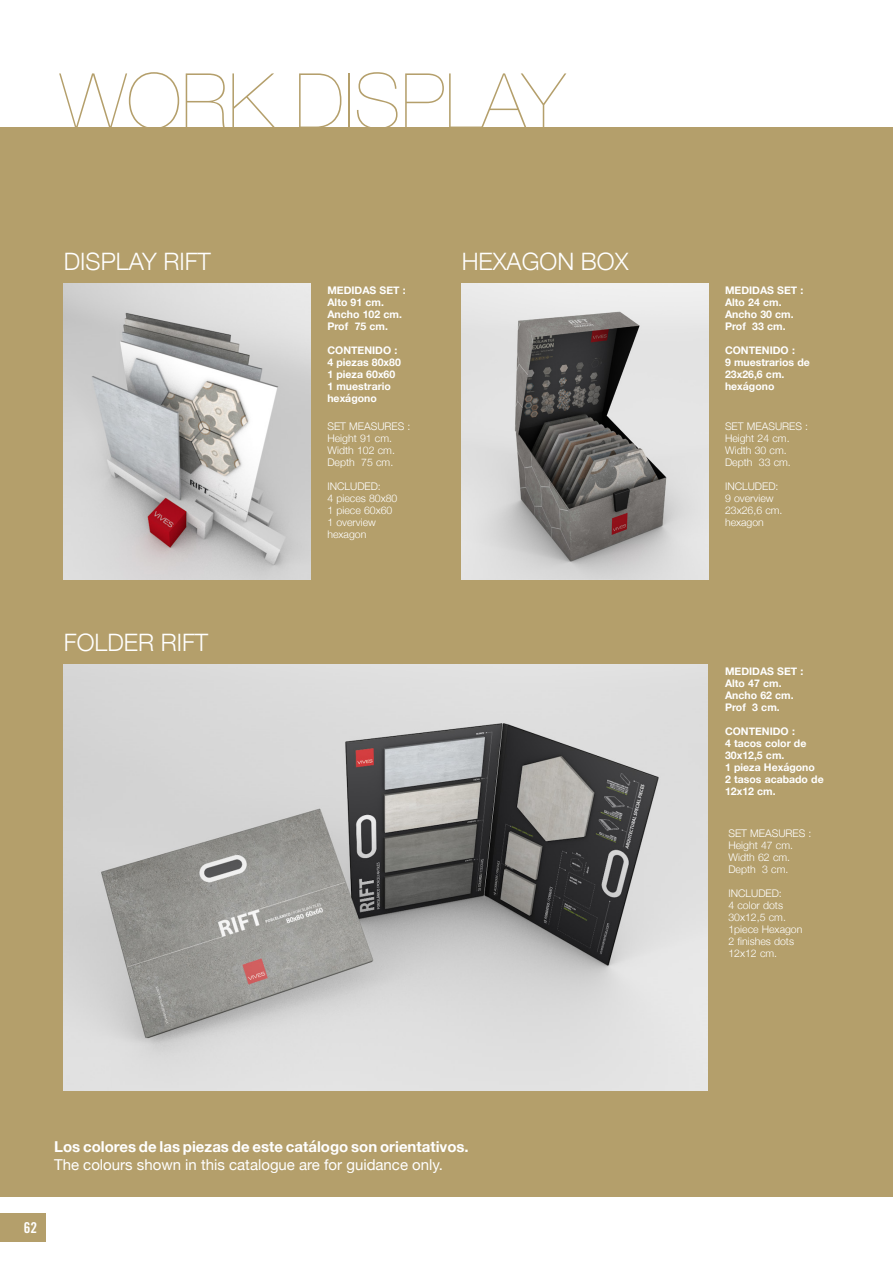
<style>
.page{position:relative;width:893px;height:1263px;background:#fff}
.page>*{position:absolute;margin:0;border:0;box-sizing:border-box;transform-origin:0 0}
.t1{font:200 76.5px "Helvetica Neue";color:#b49f6b}
.t2{font:300 24px "Helvetica Neue";color:#fff}
.t3{font:700 15px "Helvetica Neue";color:#fff}
.t4{font:15px "Helvetica Neue";color:#fff}
.t5{font:15px "Trade Gothic Bold Cond Twenty";color:#fff}
.t6{font:700 10.5px/12px "Helvetica Neue";color:#fff}
.t7{font:300 10.5px/12px "Helvetica Neue";color:#fff}
</style>
<div class="page">
<div style="left:0;top:1px;width:892px;height:1262px;background:#b49f6b"></div>
<div style="left:0;top:1px;width:892px;height:126px;background:#fff"></div>
<div style="left:0;top:1197px;width:892px;height:66px;background:#fff"></div>
<div style="left:0;top:1212px;width:46px;height:29px;background:#b49f6b"></div>
<img style="left:64px;top:664px;width:644px;height:427px">
<img style="left:64px;top:284px;width:246px;height:296px">
<img style="left:462px;top:284px;width:246px;height:296px">
<h1 class="t1" style="left:60px;top:57px;width:506px">WORK DISPLAY</h1>
<h2 class="t2" style="left:64px;top:247px;width:149px">DISPLAY RIFT</h2>
<h2 class="t2" style="left:462px;top:247px;width:168px">HEXAGON BOX</h2>
<p class="t6" style="left:327px;top:284px;width:80px">MEDIDAS SET :<br>Alto 91 cm.<br>Ancho 102 cm.<br>Prof 75 cm.</p>
<p class="t6" style="left:327px;top:344px;width:75px">CONTENIDO :<br>4 piezas 80x80<br>1 pieza 60x60<br>1 muestrario hexágono</p>
<h2 class="t2" style="left:64px;top:627px;width:146px">FOLDER RIFT</h2>
<p class="t7" style="left:327px;top:420px;width:85px">SET MEASURES :<br>Height 91 cm.<br>Width 102 cm.<br>Depth 75 cm.</p>
<p class="t7" style="left:327px;top:480px;width:72px">INCLUDED:<br>4 pieces 80x80<br>1 piece 60x60<br>1 overview hexagon</p>
<h3 class="t3" style="left:54px;top:1137px;width:416px">Los colores de las piezas de este catálogo son orientativos.</h3>
<h3 class="t4" style="left:54px;top:1155px;width:390px">The colours shown in this catalogue are for guidance only.</h3>
<h3 class="t5" style="left:24px;top:1218px;width:15px">62</h3>
<p class="t6" style="left:725px;top:284px;width:80px">MEDIDAS SET :<br>Alto 24 cm.<br>Ancho 30 cm.<br>Prof 33 cm.</p>
<p class="t6" style="left:725px;top:344px;width:86px">CONTENIDO :<br>9 muestrarios de<br>23x26,6 cm. hexágono</p>
<p class="t7" style="left:725px;top:420px;width:85px">SET MEASURES :<br>Height 24 cm.<br>Width 30 cm.<br>Depth 33 cm.</p>
<p class="t7" style="left:725px;top:480px;width:59px">INCLUDED:<br>9 overview<br>23x26,6 cm. hexagon</p>
<p class="t6" style="left:725px;top:664px;width:80px">MEDIDAS SET :<br>Alto 47 cm.<br>Ancho 62 cm.<br>Prof 3 cm.</p>
<p class="t6" style="left:725px;top:724px;width:100px">CONTENIDO :<br>4 tacos color de<br>30x12,5 cm.<br>1 pieza Hexágono<br>2 tasos acabado de<br>12x12 cm.</p>
<p class="t7" style="left:728px;top:827px;width:85px">SET MEASURES :<br>Height 47 cm.<br>Width 62 cm.<br>Depth 3 cm.</p>
<p class="t7" style="left:728px;top:887px;width:76px">INCLUDED:<br>4 color dots<br>30x12,5 cm.<br>1piece Hexagon<br>2 finishes dots<br>12x12 cm.</p>
</div>
